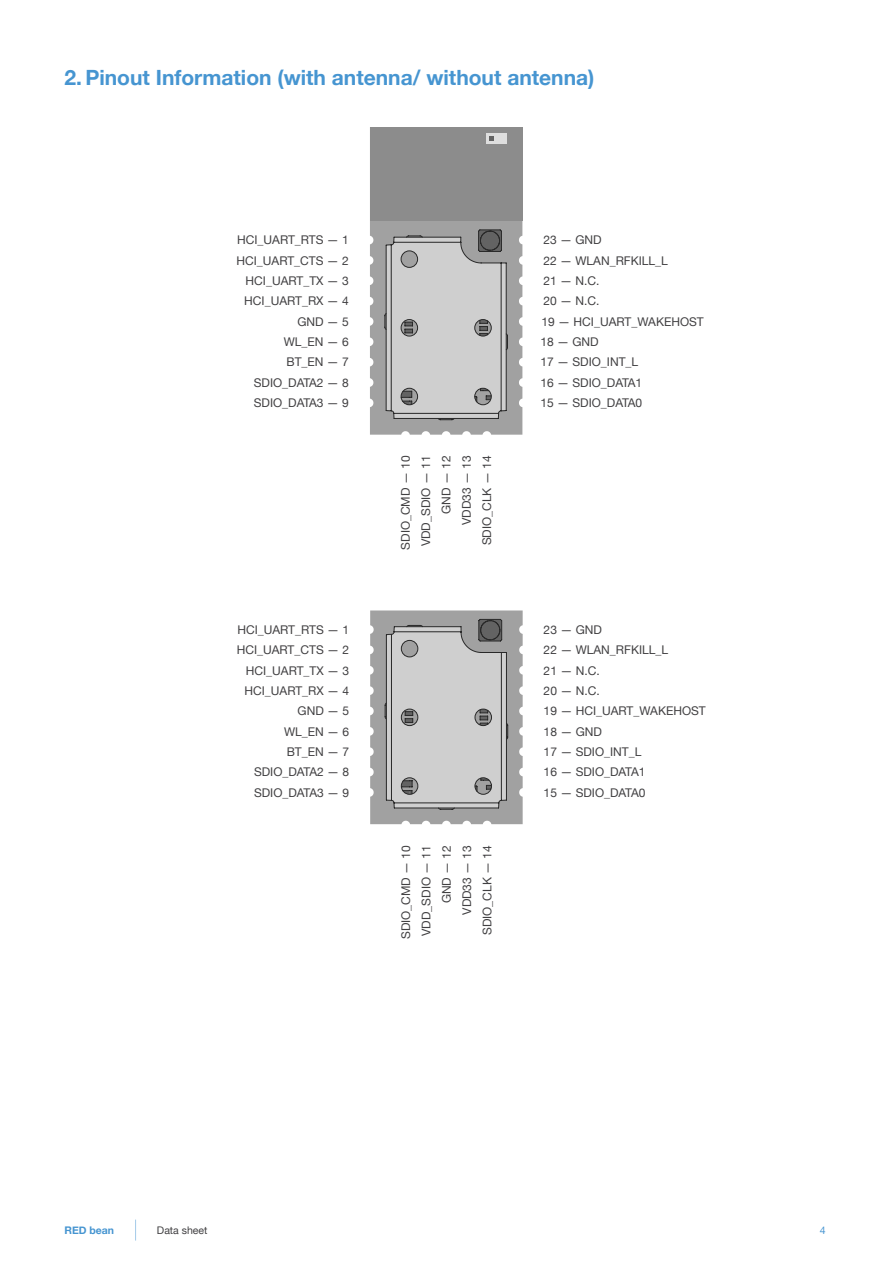
<style>
.page{position:relative;width:893px;height:1263px;background:#fff}
.page>*{position:absolute;margin:0;border:0;box-sizing:border-box;transform-origin:0 0}
.t1{font:700 21px "Helvetica Neue";color:#4695d1}
.t2{font:12px/20.4px "Helvetica Neue";color:#414042;text-align:right}
.t3{font:10.5px "Helvetica Neue";color:#414042}
.t4{font:700 10.5px "Helvetica Neue";color:#4695d1}
.t5{font:10.5px "Helvetica Neue";color:#4695d1}
</style>
<div class="page">
<svg style="left:135px;top:1219px;width:1px;height:21px"></svg>
<svg style="left:370px;top:221px;width:152px;height:214px;background:#a6a6a6"></svg>
<div style="left:370px;top:127px;width:152px;height:94px;background:#8c8c8c"></div>
<div style="left:486px;top:133px;width:21px;height:11px;background:#dedede"></div>
<svg style="left:489px;top:136px;width:5px;height:4px"></svg>
<svg style="left:384px;top:229px;width:124px;height:191px;background:#bababa"></svg>
<svg style="left:370px;top:610px;width:153px;height:214px;background:#b5b5b5"></svg>
<h1 class="t1" style="left:64px;top:61px;width:531px">2. Pinout Information (with antenna/ without antenna)</h1>
<p class="t2" style="left:237px;top:230px;width:113px">HCI_UART_RTS — 1</p>
<p class="t2" style="left:543px;top:230px;width:60px">23 — GND</p>
<p class="t2" style="left:236px;top:251px;width:114px">HCI_UART_CTS — 2</p>
<p class="t2" style="left:543px;top:251px;width:126px">22 — WLAN_RFKILL_L</p>
<p class="t2" style="left:246px;top:271px;width:105px">HCI_UART_TX — 3</p>
<p class="t2" style="left:543px;top:271px;width:58px">21 — N.C.</p>
<p class="t2" style="left:244px;top:292px;width:106px">HCI_UART_RX — 4</p>
<p class="t2" style="left:543px;top:292px;width:58px">20 — N.C.</p>
<p class="t2" style="left:297px;top:312px;width:53px">GND — 5</p>
<p class="t2" style="left:542px;top:312px;width:164px">19 — HCI_UART_WAKEHOST</p>
<p class="t2" style="left:284px;top:332px;width:67px">WL_EN — 6</p>
<p class="t2" style="left:540px;top:332px;width:60px">18 — GND</p>
<p class="t2" style="left:286px;top:353px;width:64px">BT_EN — 7</p>
<p class="t2" style="left:540px;top:353px;width:99px">17 — SDIO_INT_L</p>
<p class="t2" style="left:254px;top:373px;width:97px">SDIO_DATA2 — 8</p>
<p class="t2" style="left:540px;top:373px;width:103px">16 — SDIO_DATA1</p>
<p class="t2" style="left:254px;top:393px;width:97px">SDIO_DATA3 — 9</p>
<p class="t2" style="left:540px;top:393px;width:103px">15 — SDIO_DATA0</p>
<p class="t2" style="left:396px;top:550px;width:96px;rotate:-90deg">SDIO_CMD — 10<br>VDD_SDIO — 11<br>GND — 12<br>VDD33 — 13<br>SDIO_CLK — 14</p>
<p class="t2" style="left:237px;top:620px;width:113px">HCI_UART_RTS — 1</p>
<p class="t2" style="left:544px;top:620px;width:60px">23 — GND</p>
<p class="t2" style="left:237px;top:640px;width:114px">HCI_UART_CTS — 2</p>
<p class="t2" style="left:544px;top:640px;width:126px">22 — WLAN_RFKILL_L</p>
<p class="t2" style="left:246px;top:661px;width:105px">HCI_UART_TX — 3</p>
<p class="t2" style="left:544px;top:661px;width:58px">21 — N.C.</p>
<p class="t2" style="left:244px;top:681px;width:106px">HCI_UART_RX — 4</p>
<p class="t2" style="left:544px;top:681px;width:58px">20 — N.C.</p>
<p class="t2" style="left:298px;top:701px;width:53px">GND — 5</p>
<p class="t2" style="left:544px;top:701px;width:164px">19 — HCI_UART_WAKEHOST</p>
<p class="t2" style="left:284px;top:722px;width:67px">WL_EN — 6</p>
<p class="t2" style="left:544px;top:722px;width:60px">18 — GND</p>
<p class="t2" style="left:287px;top:742px;width:64px">BT_EN — 7</p>
<p class="t2" style="left:544px;top:742px;width:99px">17 — SDIO_INT_L</p>
<p class="t2" style="left:254px;top:763px;width:97px">SDIO_DATA2 — 8</p>
<p class="t2" style="left:544px;top:763px;width:103px">16 — SDIO_DATA1</p>
<p class="t2" style="left:254px;top:783px;width:97px">SDIO_DATA3 — 9</p>
<p class="t2" style="left:544px;top:783px;width:103px">15 — SDIO_DATA0</p>
<p class="t2" style="left:396px;top:939px;width:96px;rotate:-90deg">SDIO_CMD — 10<br>VDD_SDIO — 11<br>GND — 12<br>VDD33 — 13<br>SDIO_CLK — 14</p>
<p class="t4" style="left:64px;top:1222px;width:51px">RED bean</p>
<p class="t3" style="left:157px;top:1222px;width:52px">Data sheet</p>
<p class="t5" style="left:820px;top:1222px;width:7px">4</p>
</div>
